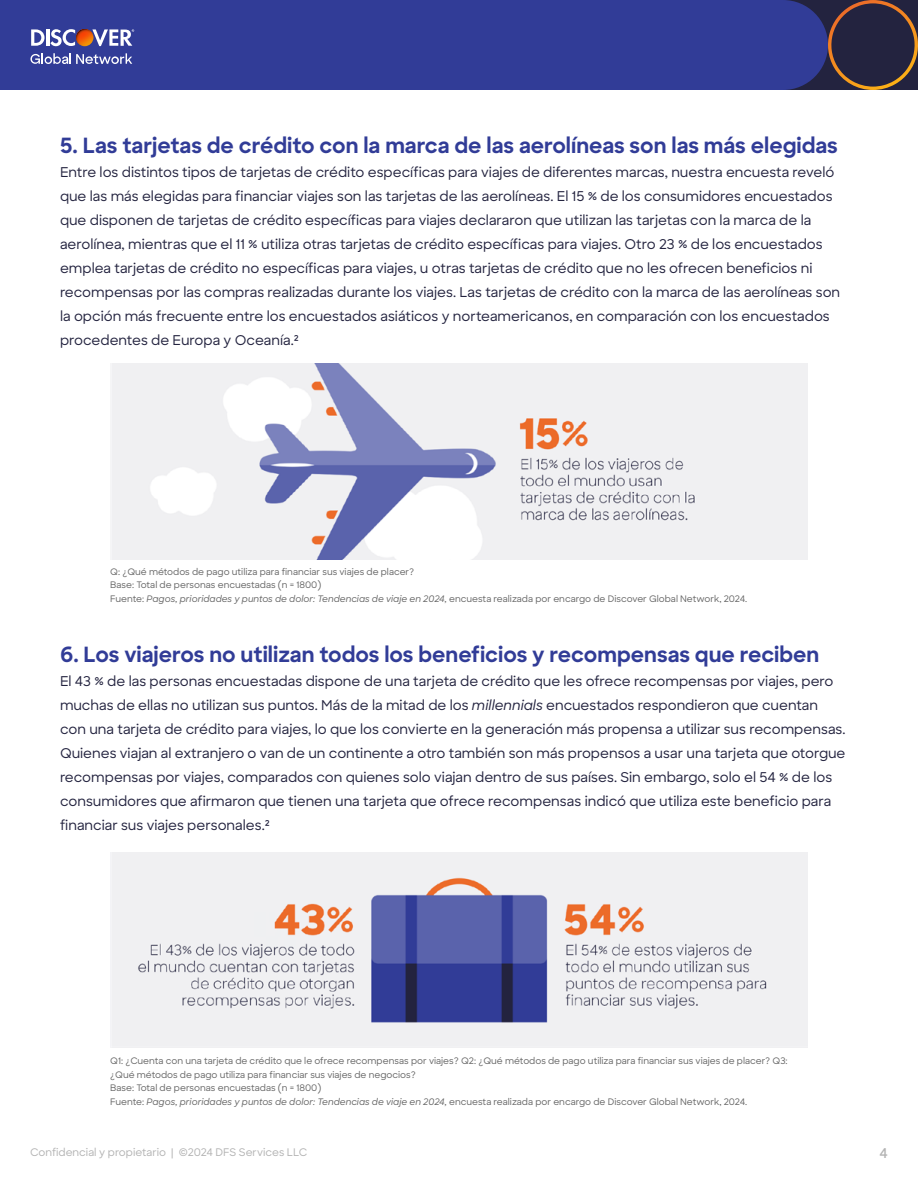
<style>
.page{position:relative;width:918px;height:1188px;background:#fff}
.page>*{position:absolute;margin:0;border:0;box-sizing:border-box;transform-origin:0 0}
.t1{font:700 21px "Discover Sans";color:#313c97}
.t2{font:500 13.5px/24px "Discover Sans";color:#23233f}
.t3{font:600 13.5px "Discover Sans";color:#b3b3b3}
.t4{font:500 10.5px "Discover Sans";color:#b3b3b3}
.t5{font:500 9px/13.5px "Discover Sans";color:#666}
.s1{font-style:italic}
</style>
<div class="page">
<div style="left:0;top:0;width:822px;height:90px;background:#313c97"></div>
<svg style="left:822px;top:0;width:96px;height:90px"></svg>
<svg style="left:30px;top:53px;width:102px;height:11px"></svg>
<svg style="left:31px;top:29px;width:103px;height:17px"></svg>
<img style="left:112px;top:363px;width:696px;height:197px">
<img style="left:110px;top:852px;width:698px;height:196px">
<h1 class="t1" style="left:60px;top:132px;width:779px">5. Las tarjetas de crédito con la marca de las aerolíneas son las más elegidas</h1>
<p class="t2" style="left:60px;top:160px;width:782px">Entre los distintos tipos de tarjetas de crédito específicas para viajes de diferentes marcas, nuestra encuesta reveló que las más elegidas para financiar viajes son las tarjetas de las aerolíneas. El 15 % de los consumidores encuestados que disponen de tarjetas de crédito específicas para viajes declararon que utilizan las tarjetas con la marca de la aerolínea, mientras que el 11 % utiliza otras tarjetas de crédito específicas para viajes. Otro 23 % de los encuestados emplea tarjetas de crédito no específicas para viajes, u otras tarjetas de crédito que no les ofrecen beneficios ni recompensas por las compras realizadas durante los viajes. Las tarjetas de crédito con la marca de las aerolíneas son la opción más frecuente entre los encuestados asiáticos y norteamericanos, en comparación con los encuestados procedentes de Europa y Oceanía.²</p>
<p class="t5" style="left:110px;top:565px;width:639px">Q: ¿Qué métodos de pago utiliza para financiar sus viajes de placer?<br>Base: Total de personas encuestadas (n = 1800)<br>Fuente: <span class="s1">Pagos, prioridades y puntos de dolor: Tendencias de viaje en 2024,</span> encuesta realizada por encargo de Discover Global Network, 2024.</p>
<h1 class="t1" style="left:60px;top:640px;width:761px">6. Los viajeros no utilizan todos los beneficios y recompensas que reciben</h1>
<p class="t2" style="left:60px;top:669px;width:787px">El 43 % de las personas encuestadas dispone de una tarjeta de crédito que les ofrece recompensas por viajes, pero muchas de ellas no utilizan sus puntos. Más de la mitad de los <span class="s1">millennials</span> encuestados respondieron que cuentan con una tarjeta de crédito para viajes, lo que los convierte en la generación más propensa a utilizar sus recompensas.<br>Quienes viajan al extranjero o van de un continente a otro también son más propensos a usar una tarjeta que otorgue recompensas por viajes, comparados con quienes solo viajan dentro de sus países. Sin embargo, solo el 54 % de los consumidores que afirmaron que tienen una tarjeta que ofrece recompensas indicó que utiliza este beneficio para financiar sus viajes personales.²</p>
<p class="t5" style="left:110px;top:1054px;width:679px">Q1: ¿Cuenta con una tarjeta de crédito que le ofrece recompensas por viajes? Q2: ¿Qué métodos de pago utiliza para financiar sus viajes de placer? Q3: ¿Qué métodos de pago utiliza para financiar sus viajes de negocios?<br>Base: Total de personas encuestadas (n = 1800)<br>Fuente: <span class="s1">Pagos, prioridades y puntos de dolor: Tendencias de viaje en 2024,</span> encuesta realizada por encargo de Discover Global Network, 2024.</p>
<p class="t4" style="left:30px;top:1145px;width:279px">Confidencial y propietario | ©2024 DFS Services LLC</p>
<p class="t3" style="left:880px;top:1144px;width:10px">4</p>
</div>
